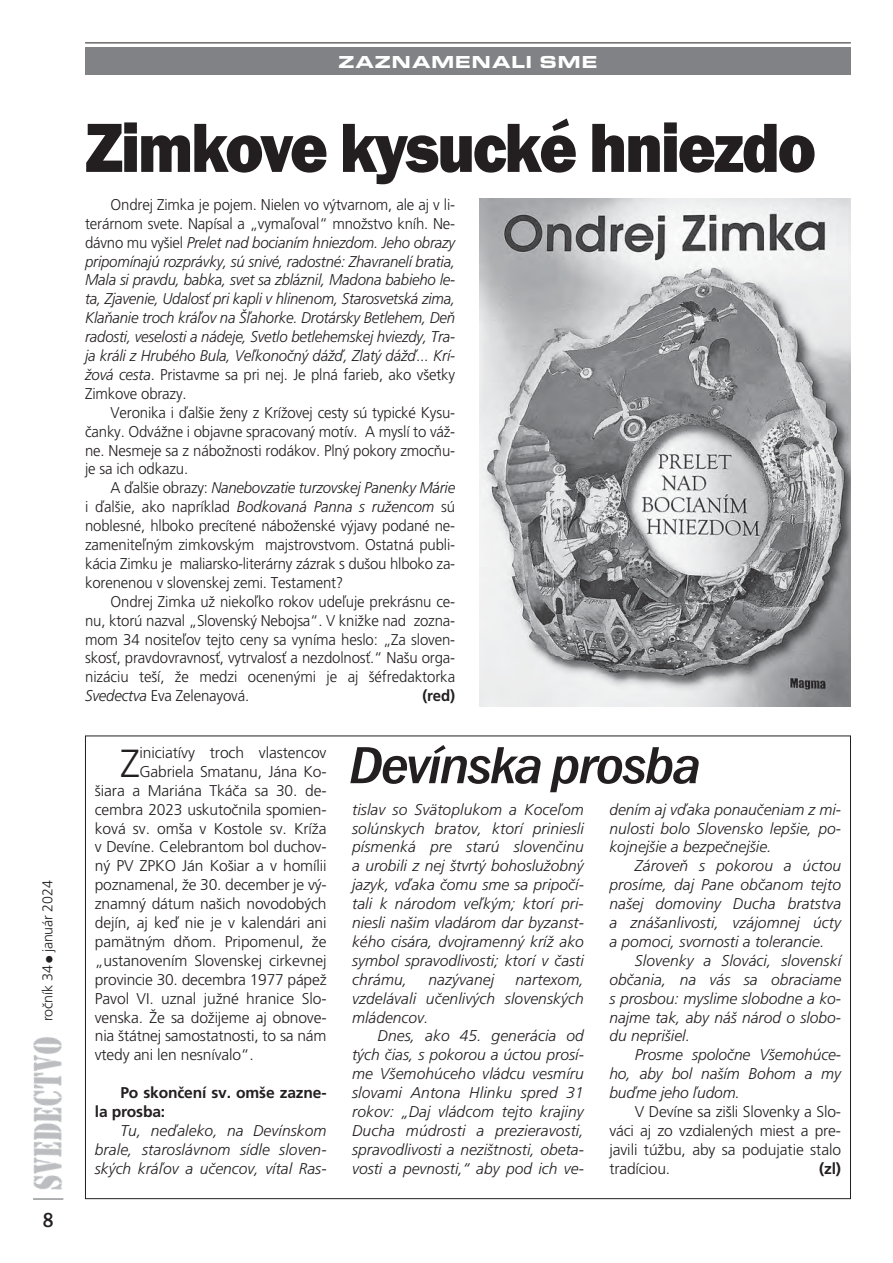
<style>
.page{position:relative;width:893px;height:1263px;background:#fff}
.page>*{position:absolute;margin:0;border:0;box-sizing:border-box;transform-origin:0 0}
.t1{font:72px "Franklin Got Itc TCE Heav";letter-spacing:-.035em;color:#231f20;scale:.9 1}
.t2{font:italic 500 condensed 54px "Franklin Got Itc TCE";letter-spacing:-.03em;color:#231f20;scale:1.15 1}
.t3{font:300 39.15px "Frutiger CE";color:#231f20}
.t4{font:500 condensed 21px "Franklin Got Itc TCE";color:#231f20}
.t5{font:18px "Eurostile TCE Blac Exte";letter-spacing:.03em;color:#fff}
.t6{font:italic 300 15.6px/18.9px "Frutiger CE";color:#231f20;text-align:justify}
.t7{font:300 15.6px/18.9px "Frutiger CE";letter-spacing:-.01em;color:#231f20;text-align:justify;scale:.96 1}
.t8{font:300 15.6px/18.9px "Frutiger CE";letter-spacing:-.01em;color:#231f20;text-align:justify}
.t9{font:italic 300 15.6px/18.9px "Frutiger CE";color:#231f20;text-align:justify;scale:.96 1}
.t10{font:700 15.6px/18.9px "Frutiger CE";letter-spacing:-.01em;color:#231f20}
.t11{font:700 15.6px "Frutiger CE";letter-spacing:-.01em;color:#231f20;scale:.96 1}
.t12{font:300 14.25px "Frutiger CE";letter-spacing:-.01em;color:#231f20}
.s1{font-style:normal}
.s2{font-style:italic}
</style>
<div class="page">
<div style="left:85px;top:48px;width:765px;height:27px;background:#808285"></div>
<hr style="left:85px;top:43px;width:765px;height:1px;background:#231f20">
<img style="left:33px;top:1037px;width:29px;height:153px">
<hr style="left:33px;top:1198px;width:30px;height:2px;background:#939598">
<img style="left:479px;top:198px;width:371px;height:509px">
<p class="t12" style="left:41px;top:1021px;width:142px;rotate:-90deg">roãník 34 ● január 2024</p>
<h3 class="t4" style="left:43px;top:1208px;width:12px">8</h3>
<p class="t5" style="left:338px;top:56px;width:261px">ZAZNAMENALI SME</p>
<h1 class="t1" style="left:85px;top:105px;width:813px">Zimkove kysucké hniezdo</h1>
<p class="t9" style="left:85px;top:196px;width:387px;text-indent:26px"><span class="s1">Ondrej Zimka je pojem. Nielen vo v˘tvarnom, ale aj v li&shy;terárnom svete. Napísal a „vymaºoval“ mnoÏstvo kníh. Ne&shy;dávno mu vy‰iel</span> Prelet nad bocianím hniezdom. Jeho obrazy pripomínajú rozprávky, sú snivé, radostné: Zhavranelí bratia, Mala si pravdu, babka, svet sa zbláznil, Madona babieho le&shy;ta, Zjavenie, UdalosÈ pri kapli v hlinenom, Starosvetská zima, KlaÀanie troch kráºov na ·ºahorke. Drotársky Betlehem, DeÀ radosti, veselosti a nádeje, Svetlo betlehemskej hviezdy, Tra&shy;ja králi z Hrubého Bula, Veºkonoãn˘ dáÏì, Zlat˘ dáÏì... Krí-Ïová cesta<span class="s1">. Pristavme sa pri nej. Je plná farieb, ako v‰etky Zimkove obrazy.</span></p>
<p class="t7" style="left:85px;top:404px;width:387px;text-indent:26px">Veronika i ìal‰ie Ïeny z KríÏovej cesty sú typické Kysu&shy;ãanky. OdváÏne i objavne spracovan˘ motív. A myslí to váÏ&shy;ne. Nesmeje sa z náboÏnosti rodákov. Pln˘ pokory zmocÀu&shy;je sa ich odkazu.</p>
<p class="t7" style="left:85px;top:480px;width:387px;text-indent:26px">A ìal‰ie obrazy: <span class="s2">Nanebovzatie turzovskej Panenky Márie </span>i ìal‰ie, ako napríklad <span class="s2">Bodkovaná Panna s ruÏencom</span> sú noblesné, hlboko precítené náboÏenské v˘javy podané ne&shy;zameniteºn˘m zimkovsk˘m majstrovstvom. Ostatná publi&shy;kácia Zimku je maliarsko-literárny zázrak s du‰ou hlboko za&shy;korenenou v slovenskej zemi. Testament?</p>
<p class="t7" style="left:85px;top:593px;width:387px;text-indent:26px">Ondrej Zimka uÏ niekoºko rokov udeºuje prekrásnu ce&shy;nu, ktorú nazval „Slovensk˘ Nebojsa“. V kniÏke nad zozna&shy;mom 34 nositeºov tejto ceny sa vyníma heslo: „Za sloven&shy;skosÈ, pravdovravnosÈ, vytrvalosÈ a nezdolnosÈ.“ Na‰u orga&shy;nizáciu te‰í, Ïe medzi ocenen˘mi je aj ‰éfredaktorka <span class="s2">Svedectva</span> Eva Zelenayová.</p>
<p class="t11" style="left:422px;top:689px;width:35px">(red)</p>
<h3 class="t3" style="left:120px;top:746px;width:21px">Z</h3>
<p class="t8" style="left:139px;top:744px;width:188px">iniciatívy troch vlastencov</p>
<p class="t8" style="left:139px;top:763px;width:188px">Gabriela Smatanu, Jána Ko-</p>
<p class="t8" style="left:95px;top:782px;width:233px">‰iara a Mariána Tkáãa sa 30. de-</p>
<p class="t8" style="left:95px;top:801px;width:233px">cembra 2023 uskutoãnila spomien-</p>
<p class="t8" style="left:95px;top:820px;width:233px">ková sv. om‰a v Kostole sv. KríÏa</p>
<p class="t8" style="left:95px;top:839px;width:233px">v Devíne. Celebrantom bol duchov-</p>
<p class="t8" style="left:95px;top:858px;width:233px">n˘ PV ZPKO Ján Ko‰iar a v homílii</p>
<p class="t8" style="left:95px;top:877px;width:233px">poznamenal, Ïe 30. december je v˘-</p>
<p class="t8" style="left:95px;top:895px;width:233px">znamn˘ dátum na‰ich novodob˘ch</p>
<p class="t8" style="left:95px;top:914px;width:233px">dejín, aj keì nie je v kalendári ani</p>
<p class="t8" style="left:95px;top:933px;width:233px">pamätn˘m dÀom. Pripomenul, Ïe</p>
<p class="t8" style="left:95px;top:952px;width:233px">„ustanovením Slovenskej cirkevnej</p>
<p class="t8" style="left:95px;top:971px;width:233px">provincie 30. decembra 1977 pápeÏ</p>
<p class="t8" style="left:95px;top:990px;width:233px">Pavol VI. uznal juÏné hranice Slo-</p>
<p class="t8" style="left:95px;top:1009px;width:233px">venska. Îe sa doÏijeme aj obnove-</p>
<p class="t8" style="left:95px;top:1028px;width:233px">nia ‰tátnej samostatnosti, to sa nám</p>
<p class="t8" style="left:95px;top:1047px;width:160px">vtedy ani len nesnívalo“.</p>
<p class="t10" style="left:95px;top:1084px;width:233px;text-indent:26px">Po skonãení sv. om‰e zazne&shy;la prosba:</p>
<p class="t6" style="left:95px;top:1122px;width:233px;text-indent:26px">Tu, neìaleko, na Devínskom brale, staroslávnom sídle sloven&shy;sk˘ch kráºov a uãencov, vítal Ras-</p>
<h2 class="t2" style="left:349px;top:735px;width:308px">Devínska prosba</h2>
<p class="t6" style="left:352px;top:801px;width:233px">tislav so Svätoplukom a Koceºom solúnskych bratov, ktorí priniesli písmenká pre starú slovenãinu a urobili z nej ‰tvrt˘ bohosluÏobn˘ jazyk, vìaka ãomu sme sa pripoãí&shy;tali k národom veºk˘m; ktorí pri&shy;niesli na‰im vladárom dar byzanst&shy;kého cisára, dvojramenn˘ kríÏ ako symbol spravodlivosti; ktorí v ãasti chrámu,</p>
<p class="t6" style="left:428px;top:971px;width:67px">naz˘vanej</p>
<p class="t6" style="left:352px;top:971px;width:233px;text-indent:163px">nartexom, vzdelávali uãenliv˘ch slovensk˘ch mládencov.</p>
<p class="t6" style="left:352px;top:1028px;width:233px;text-indent:26px">Dnes, ako 45. generácia od t˘ch ãias, s pokorou a úctou prosí&shy;me V‰emohúceho vládcu vesmíru slovami Antona Hlinku spred 31 rokov: „Daj vládcom tejto krajiny Ducha múdrosti a prezieravosti, spravodlivosti a nezi‰tnosti, obeta&shy;vosti a pevnosti,“ aby pod ich ve-</p>
<p class="t6" style="left:609px;top:801px;width:233px">dením aj vìaka ponauãeniam z mi&shy;nulosti bolo Slovensko lep‰ie, po&shy;kojnej‰ie a bezpeãnej‰ie.</p>
<p class="t6" style="left:609px;top:858px;width:233px;text-indent:26px">ZároveÀ s pokorou a úctou prosíme, daj Pane obãanom tejto na‰ej domoviny Ducha bratstva a zná‰anlivosti, vzájomnej úcty a pomoci, svornosti a tolerancie.</p>
<p class="t6" style="left:609px;top:952px;width:233px;text-indent:26px">Slovenky a Slováci, slovenskí obãania, na vás sa obraciame s prosbou: myslime slobodne a ko&shy;najme tak, aby ná‰ národ o slobo&shy;du nepri‰iel.</p>
<p class="t6" style="left:609px;top:1047px;width:233px;text-indent:26px">Prosme spoloãne V‰emohúce&shy;ho, aby bol na‰ím Bohom a my buìme jeho ºudom.</p>
<p class="t8" style="left:609px;top:1103px;width:233px;text-indent:26px">V Devíne sa zi‰li Slovenky a Slo&shy;váci aj zo vzdialen˘ch miest a pre&shy;javili túÏbu, aby sa podujatie stalo tradíciou.</p>
<p class="t10" style="left:819px;top:1160px;width:23px">(zl)</p>
</div>
